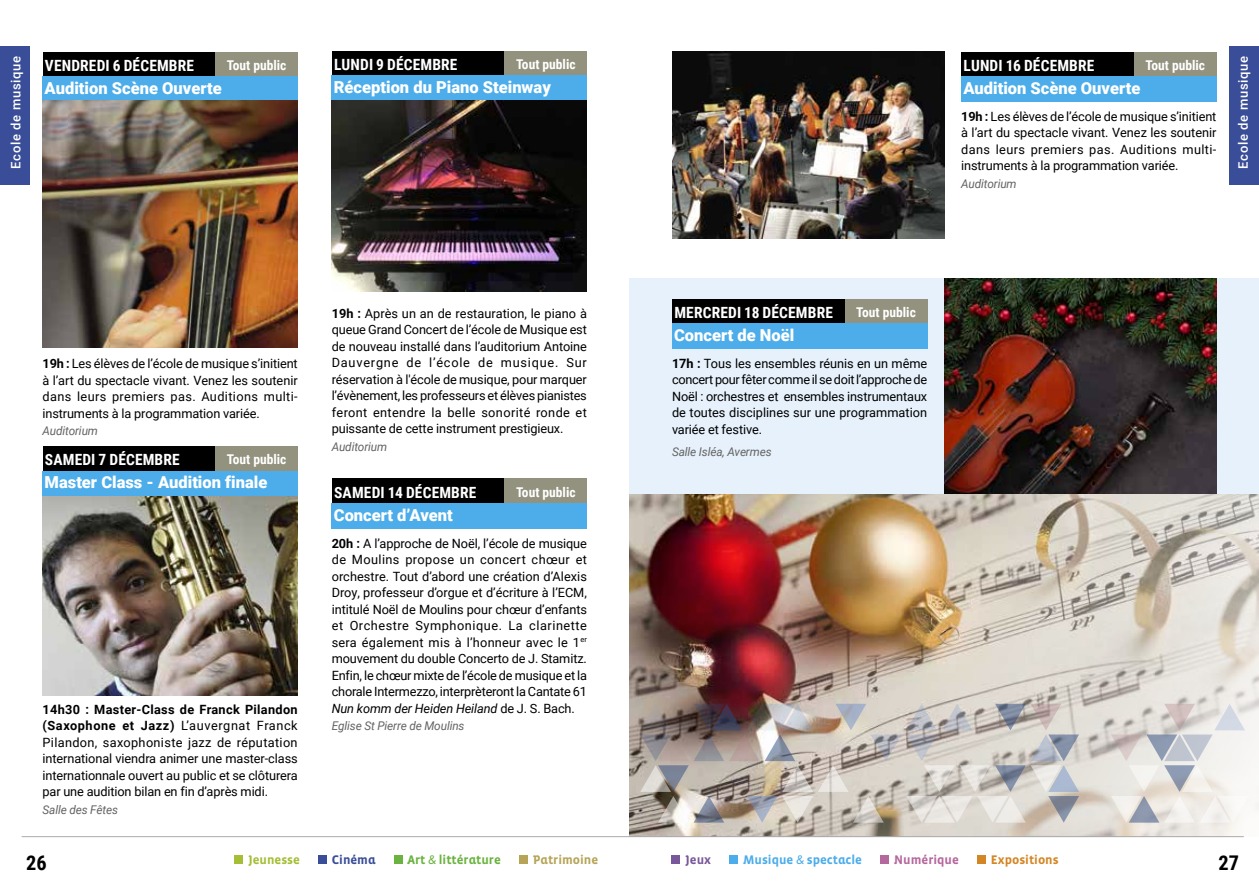
<style>
.page{position:relative;width:1259px;height:893px;background:#fff}
.page>*{position:absolute;margin:0;border:0;box-sizing:border-box;transform-origin:0 0}
.t1{font:700 20.25px "Roboto Condensed";color:#000}
.t2{font:900 16.5px "Roboto";color:#fff}
.t3{font:700 15.45px "Roboto Condensed";letter-spacing:.01em;color:#fff}
.t4{font:700 13.5px "Roboto Condensed";color:#fff}
.t5{font:500 13.05px "Roboto";letter-spacing:.05em;color:#fff}
.t6{font:12.75px/16.5px "Roboto";letter-spacing:-.01em;color:#000;text-align:justify}
.t7{font:700 12.75px "Vista Sans Alt";color:#4cadea}
.t8{font:700 12.75px "Vista Sans Alt";color:#6bb340}
.t9{font:700 12.75px "Vista Sans Alt";color:#d48625}
.t10{font:700 12.75px "Vista Sans Alt";color:#b6a457}
.t11{font:700 12.75px "Vista Sans Alt";color:#b5689d}
.t12{font:700 12.75px "Vista Sans Alt";color:#a4be35}
.t13{font:700 12.75px "Vista Sans Alt";color:#3a4d98}
.t14{font:700 12.75px "Vista Sans Alt";color:#78589a}
.t15{font:italic 12px "Roboto";letter-spacing:-.01em;color:#636363}
.s1{font-weight:700}
.s2{font-style:italic}
.s3{font-family:"Vista Sans Reg";font-weight:400}
</style>
<div class="page">
<img style="left:629px;top:494px;width:630px;height:342px">
<div style="left:629px;top:278px;width:630px;height:216px;background:#e6f1fb"></div>
<div style="left:234px;top:856px;width:9px;height:8px;background:#a4be35"></div>
<div style="left:318px;top:856px;width:9px;height:8px;background:#3a4d98"></div>
<div style="left:394px;top:856px;width:8px;height:8px;background:#6bb340"></div>
<div style="left:519px;top:856px;width:8px;height:8px;background:#b6a457"></div>
<div style="left:671px;top:856px;width:9px;height:8px;background:#78589a"></div>
<div style="left:729px;top:856px;width:9px;height:8px;background:#4cadea"></div>
<div style="left:880px;top:856px;width:8px;height:8px;background:#b5689d"></div>
<div style="left:977px;top:856px;width:8px;height:8px;background:#d48625"></div>
<hr style="left:22px;top:836px;width:1221px;height:1px;background:#aaa">
<div style="left:1229px;top:47px;width:30px;height:138px;background:#3a4d98"></div>
<div style="left:0;top:47px;width:30px;height:138px;background:#3a4d98"></div>
<div style="left:43px;top:52px;width:172px;height:24px;background:#000"></div>
<div style="left:215px;top:52px;width:83px;height:24px;background:#93927f"></div>
<div style="left:43px;top:76px;width:255px;height:26px;background:#4cadea"></div>
<img style="left:43px;top:101px;width:255px;height:246px">
<div style="left:332px;top:51px;width:173px;height:24px;background:#000"></div>
<div style="left:505px;top:51px;width:82px;height:24px;background:#93927f"></div>
<div style="left:332px;top:75px;width:255px;height:26px;background:#4cadea"></div>
<img style="left:332px;top:100px;width:255px;height:192px">
<div style="left:332px;top:479px;width:173px;height:24px;background:#000"></div>
<div style="left:505px;top:479px;width:82px;height:24px;background:#93927f"></div>
<div style="left:332px;top:503px;width:255px;height:25px;background:#4cadea"></div>
<div style="left:961px;top:52px;width:173px;height:24px;background:#000"></div>
<div style="left:1134px;top:52px;width:82px;height:24px;background:#93927f"></div>
<div style="left:961px;top:76px;width:255px;height:26px;background:#4cadea"></div>
<div style="left:672px;top:299px;width:173px;height:24px;background:#000"></div>
<div style="left:845px;top:299px;width:82px;height:24px;background:#93927f"></div>
<div style="left:672px;top:323px;width:255px;height:26px;background:#4cadea"></div>
<div style="left:43px;top:446px;width:172px;height:25px;background:#000"></div>
<div style="left:215px;top:446px;width:83px;height:25px;background:#93927f"></div>
<div style="left:43px;top:471px;width:255px;height:25px;background:#4cadea"></div>
<img style="left:43px;top:497px;width:255px;height:198px">
<img style="left:944px;top:278px;width:272px;height:216px">
<img style="left:672px;top:51px;width:272px;height:188px">
<svg style="left:1111px;top:704px;width:137px;height:119px"></svg>
<img style="left:640px;top:704px;width:439px;height:119px">
<p class="t3" style="left:334px;top:53px;width:125px">LUNDI 9 DÉCEMBRE</p>
<p class="t4" style="left:516px;top:54px;width:61px">Tout public</p>
<p class="t2" style="left:334px;top:76px;width:218px">Réception du Piano Steinway</p>
<p class="t5" style="left:7px;top:168px;width:114px;rotate:-90deg">Ecole de musique</p>
<p class="t5" style="left:1234px;top:168px;width:114px;rotate:-90deg">Ecole de musique</p>
<p class="t3" style="left:45px;top:54px;width:151px">VENDREDI 6 DÉCEMBRE</p>
<p class="t4" style="left:227px;top:55px;width:61px">Tout public</p>
<p class="t2" style="left:45px;top:77px;width:178px">Audition Scène Ouverte</p>
<p class="t3" style="left:963px;top:54px;width:132px">LUNDI 16 DÉCEMBRE</p>
<p class="t4" style="left:1145px;top:55px;width:61px">Tout public</p>
<p class="t2" style="left:963px;top:77px;width:178px">Audition Scène Ouverte</p>
<p class="t6" style="left:961px;top:107px;width:257px"><span class="s1">19h :</span> Les élèves de l’école de musique s’initient à l’art du spectacle vivant. Venez les soutenir dans leurs premiers pas. Auditions multi&shy;instruments à la programmation variée.</p>
<p class="t15" style="left:961px;top:175px;width:57px">Auditorium</p>
<p class="t6" style="left:43px;top:355px;width:257px"><span class="s1">19h :</span> Les élèves de l’école de musique s’initient à l’art du spectacle vivant. Venez les soutenir dans leurs premiers pas. Auditions multi&shy;instruments à la programmation variée.</p>
<p class="t15" style="left:43px;top:423px;width:57px">Auditorium</p>
<p class="t3" style="left:45px;top:449px;width:136px">SAMEDI 7 DÉCEMBRE</p>
<p class="t4" style="left:227px;top:450px;width:61px">Tout public</p>
<p class="t2" style="left:45px;top:471px;width:224px">Master Class - Audition finale</p>
<p class="t6" style="left:43px;top:700px;width:257px"><span class="s1">14h30 : Master-Class de Franck Pilandon (Saxophone et Jazz)</span> L’auvergnat Franck Pilandon, saxophoniste jazz de réputation international viendra animer une master-class internationnale ouvert au public et se clôturera par une audition bilan en fin d’après midi.</p>
<p class="t15" style="left:43px;top:801px;width:77px">Salle des Fêtes</p>
<p class="t6" style="left:332px;top:304px;width:257px"><span class="s1">19h :</span> Après un an de restauration, le piano à queue Grand Concert de l’école de Musique est de nouveau installé dans l’auditorium Antoine Dauvergne de l’école de musique. Sur réservation à l'école de musique, pour marquer l’évènement, les professeurs et élèves pianistes feront entendre la belle sonorité ronde et puissante de cette instrument prestigieux.</p>
<p class="t15" style="left:332px;top:438px;width:57px">Auditorium</p>
<p class="t3" style="left:334px;top:481px;width:144px">SAMEDI 14 DÉCEMBRE</p>
<p class="t4" style="left:516px;top:482px;width:61px">Tout public</p>
<p class="t2" style="left:334px;top:503px;width:121px">Concert d’Avent</p>
<p class="t6" style="left:332px;top:534px;width:257px"><span class="s1">20h :</span> A l’approche de Noël, l’école de musique de Moulins propose un concert chœur et orchestre. Tout d’abord une création d’Alexis Droy, professeur d’orgue et d’écriture à l’ECM, intitulé Noël de Moulins pour chœur d’enfants et Orchestre Symphonique. La clarinette sera également mis à l’honneur avec le 1<sup>er </sup>mouvement du double Concerto de J. Stamitz.<br>Enfin, le chœur mixte de l’école de musique et la chorale Intermezzo, interprèteront la Cantate 61<br><span class="s2">Nun komm der Heiden Heiland</span> de J. S. Bach.</p>
<p class="t15" style="left:332px;top:718px;width:134px">Eglise St Pierre de Moulins</p>
<p class="t3" style="left:674px;top:302px;width:160px">MERCREDI 18 DÉCEMBRE</p>
<p class="t4" style="left:856px;top:303px;width:61px">Tout public</p>
<p class="t2" style="left:674px;top:324px;width:122px">Concert de Noël</p>
<p class="t6" style="left:672px;top:355px;width:257px"><span class="s1">17h :</span> Tous les ensembles réunis en un même concert pour fêter comme il se doit l’approche de Noël : orchestres et ensembles instrumentaux de toutes disciplines sur une programmation variée et festive.</p>
<p class="t15" style="left:672px;top:443px;width:101px">Salle Isléa, Avermes</p>
<p class="t12" style="left:248px;top:853px;width:53px">Jeunesse</p>
<p class="t13" style="left:332px;top:853px;width:45px">Cinéma</p>
<p class="t8" style="left:407px;top:853px;width:95px">Art <span class="s3">&amp;</span> littérature</p>
<p class="t10" style="left:533px;top:853px;width:67px">Patrimoine</p>
<p class="t14" style="left:685px;top:853px;width:27px">Jeux</p>
<p class="t7" style="left:743px;top:853px;width:120px">Musique <span class="s3">&amp;</span> spectacle</p>
<p class="t11" style="left:894px;top:853px;width:66px">Numérique</p>
<p class="t9" style="left:991px;top:853px;width:69px">Expositions</p>
<h1 class="t1" style="left:26px;top:849px;width:22px">26</h1>
<h1 class="t1" style="left:1218px;top:849px;width:22px">27</h1>
</div>
